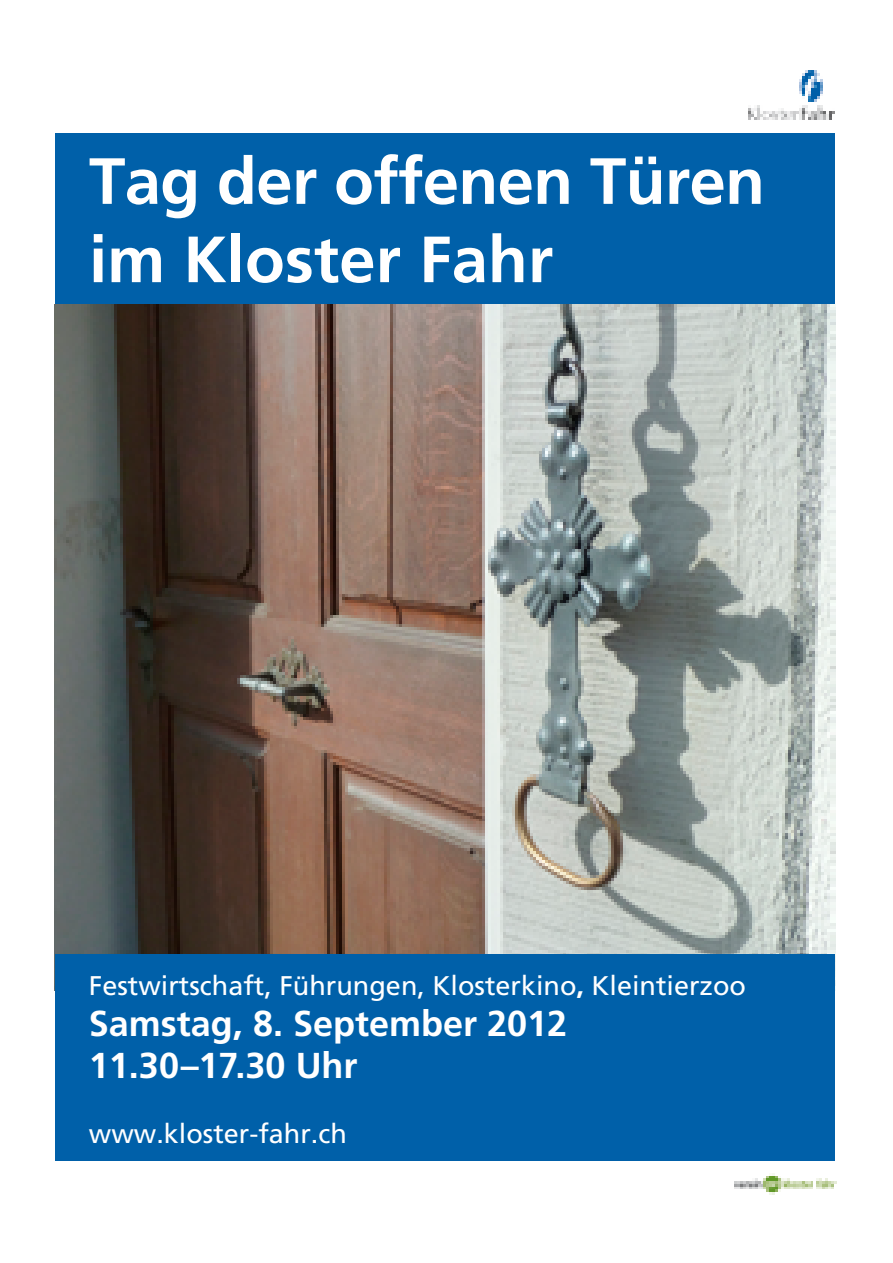
<style>
.page{position:relative;width:893px;height:1263px;background:#fff}
.page>*{position:absolute;margin:0;border:0;box-sizing:border-box;transform-origin:0 0}
.t1{font:700 65.4px/78.3px "Frutiger";letter-spacing:-.01em;color:#fff}
.t2{font:700 36px/41.7px "Frutiger";color:#fff}
.t3{font:27px "Frutiger";color:#fff}
.s1{font-weight:700}
</style>
<div class="page">
<div style="left:55px;top:133px;width:780px;height:171px;background:#0060a9"></div>
<img style="left:749px;top:71px;width:86px;height:49px">
<img style="left:55px;top:304px;width:780px;height:651px">
<div style="left:55px;top:955px;width:780px;height:206px;background:#0060a9"></div>
<img style="left:734px;top:1174px;width:103px;height:21px">
<h1 class="t1" style="left:89px;top:141px;width:677px">Tag der offenen Türen im Kloster Fahr</h1>
<p class="t3" style="left:89px;top:969px;width:659px">Festwirtschaft, Führungen, Klosterkino<span class="s1">,</span> Kleintierzoo</p>
<h2 class="t2" style="left:89px;top:1002px;width:480px">Samstag, 8. September 2012<br>11.30–17.30 Uhr</h2>
<p class="t3" style="left:89px;top:1117px;width:260px">www.kloster-fahr.ch</p>
</div>
